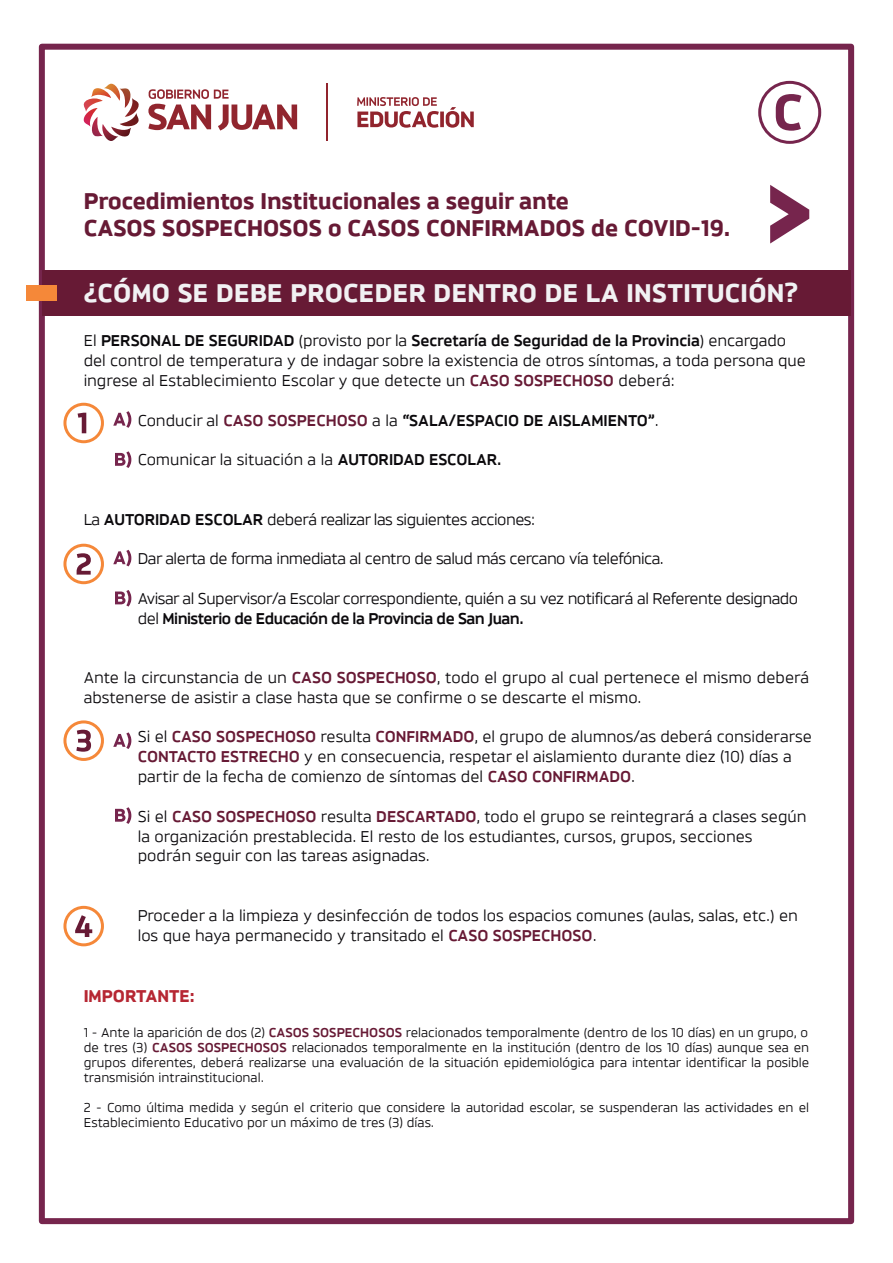
<style>
.page{position:relative;width:893px;height:1263px;background:#fff}
.page>*{position:absolute;margin:0;border:0;box-sizing:border-box;transform-origin:0 0}
.t1{font:800 27px "Brokman";letter-spacing:.015em;color:#f1f1f3}
.t2{font:800 24px/27px "Brokman";color:#671a35}
.t3{font:800 18px "Brokman";color:#b62733}
.t4{font:16.5px/19.8px "Brokman";color:#0b090c}
.t5{font:16.5px/19.8px "Brokman";letter-spacing:-.03em;color:#0b090c}
.t6{font:700 16.5px "Brokman";color:#0b090c}
.t7{font:13.5px/15px "Brokman";color:#0b090c;text-align:justify}
.s1{font-weight:700}
.s2{font-weight:700;color:#671a35}
.s3{font-weight:400}
.s4{color:#671a35}
</style>
<div class="page">
<div style="left:39px;top:44px;width:815px;height:1180px;border:6px solid #76254d"></div>
<svg style="left:148px;top:89px;width:149px;height:42px"></svg>
<svg style="left:83px;top:84px;width:56px;height:57px"></svg>
<hr style="left:326px;top:84px;width:2px;height:57px;background:#91242d">
<svg style="left:357px;top:97px;width:117px;height:31px"></svg>
<svg style="left:770px;top:185px;width:39px;height:59px"></svg>
<svg style="left:113px;top:411px;width:18px;height:17px"></svg>
<svg style="left:115px;top:451px;width:16px;height:17px"></svg>
<svg style="left:113px;top:550px;width:18px;height:16px"></svg>
<svg style="left:115px;top:590px;width:16px;height:17px"></svg>
<div style="left:42px;top:270px;width:809px;height:45px;background:#671a35"></div>
<div style="left:27px;top:285px;width:30px;height:15px;background:#f58839"></div>
<svg style="left:78px;top:413px;width:8px;height:20px"></svg>
<div style="left:63px;top:403px;width:41px;height:40px;border:3px solid #f58839;border-radius:50%"></div>
<svg style="left:77px;top:553px;width:14px;height:22px"></svg>
<div style="left:63px;top:544px;width:41px;height:40px;border:3px solid #f58839;border-radius:50%"></div>
<svg style="left:76px;top:730px;width:15px;height:22px"></svg>
<div style="left:63px;top:720px;width:41px;height:41px;border:3px solid #f58839;border-radius:50%"></div>
<svg style="left:75px;top:915px;width:17px;height:22px"></svg>
<div style="left:63px;top:906px;width:41px;height:40px;border:3px solid #f58839;border-radius:50%"></div>
<svg style="left:113px;top:732px;width:18px;height:17px"></svg>
<svg style="left:115px;top:807px;width:16px;height:17px"></svg>
<svg style="left:776px;top:94px;width:25px;height:37px"></svg>
<div style="left:758px;top:81px;width:63px;height:63px;border:3px solid #76254d;border-radius:50%"></div>
<h2 class="t2" style="left:84px;top:188px;width:648px">Procedimientos Institucionales a seguir ante<br>CASOS SOSPECHOSOS o CASOS CONFIRMADOS de COVID-19.</h2>
<h1 class="t1" style="left:84px;top:276px;width:716px">¿CÓMO SE DEBE PROCEDER DENTRO DE LA INSTITUCIÓN?</h1>
<p class="t4" style="left:84px;top:331px;width:724px">El <span class="s1">PERSONAL DE SEGURIDAD</span> (provisto por la <span class="s1">Secretaría de Seguridad de la Provincia</span>) encargado del control de temperatura y de indagar sobre la existencia de otros síntomas, a toda persona que ingrese al Establecimiento Escolar y que detecte un <span class="s2">CASO SOSPECHOSO</span> deberá:</p>
<p class="t6" style="left:138px;top:410px;width:523px"><span class="s3">Conducir al</span> <span class="s4">CASO SOSPECHOSO</span> <span class="s3">a la</span> “SALA/ESPACIO DE AISLAMIENTO”<span class="s3">.</span></p>
<p class="t4" style="left:138px;top:450px;width:365px">Comunicar la situación a la <span class="s1">AUTORIDAD ESCOLAR.</span></p>
<p class="t5" style="left:84px;top:509px;width:453px">La <span class="s1">AUTORIDAD ESCOLAR</span> deberá realizar las siguientes acciones:</p>
<p class="t5" style="left:138px;top:549px;width:528px">Dar alerta de forma inmediata al centro de salud más cercano vía telefónica.</p>
<p class="t5" style="left:138px;top:588px;width:662px">Avisar al Supervisor/a Escolar correspondiente, quién a su vez notificará al Referente designado del <span class="s1">Ministerio de Educación de la Provincia de San Juan.</span></p>
<p class="t4" style="left:84px;top:668px;width:727px">Ante la circunstancia de un <span class="s2">CASO SOSPECHOSO</span>, todo el grupo al cual pertenece el mismo deberá abstenerse de asistir a clase hasta que se confirme o se descarte el mismo.</p>
<p class="t4" style="left:138px;top:727px;width:676px">Si el <span class="s2">CASO SOSPECHOSO</span> resulta <span class="s2">CONFIRMADO</span>, el grupo de alumnos/as deberá considerarse<br><span class="s2">CONTACTO ESTRECHO</span> y en consecuencia, respetar el aislamiento durante diez (10) días a partir de la fecha de comienzo de síntomas del <span class="s2">CASO CONFIRMADO</span>.</p>
<p class="t4" style="left:138px;top:806px;width:670px">Si el <span class="s2">CASO SOSPECHOSO</span> resulta <span class="s2">DESCARTADO</span>, todo el grupo se reintegrará a clases según la organización prestablecida. El resto de los estudiantes, cursos, grupos, secciones podrán seguir con las tareas asignadas.</p>
<p class="t4" style="left:138px;top:905px;width:662px">Proceder a la limpieza y desinfección de todos los espacios comunes (aulas, salas, etc.) en los que haya permanecido y transitado el <span class="s2">CASO SOSPECHOSO</span>.</p>
<p class="t3" style="left:84px;top:984px;width:113px">IMPORTANTE:</p>
<p class="t7" style="left:84px;top:1024px;width:727px">1 - Ante la aparición de dos (2) <span class="s2">CASOS SOSPECHOSOS</span> relacionados temporalmente (dentro de los 10 días) en un grupo, o de tres (3) <span class="s2">CASOS SOSPECHOSOS</span> relacionados temporalmente en la institución (dentro de los 10 días) aunque sea en grupos diferentes, deberá realizarse una evaluación de la situación epidemiológica para intentar identificar la posible transmisión intrainstitucional.</p>
<p class="t7" style="left:84px;top:1099px;width:727px">2 - Como última medida y según el criterio que considere la autoridad escolar, se suspenderan las actividades en el<br>Establecimiento Educativo por un máximo de tres (3) días.</p>
</div>
